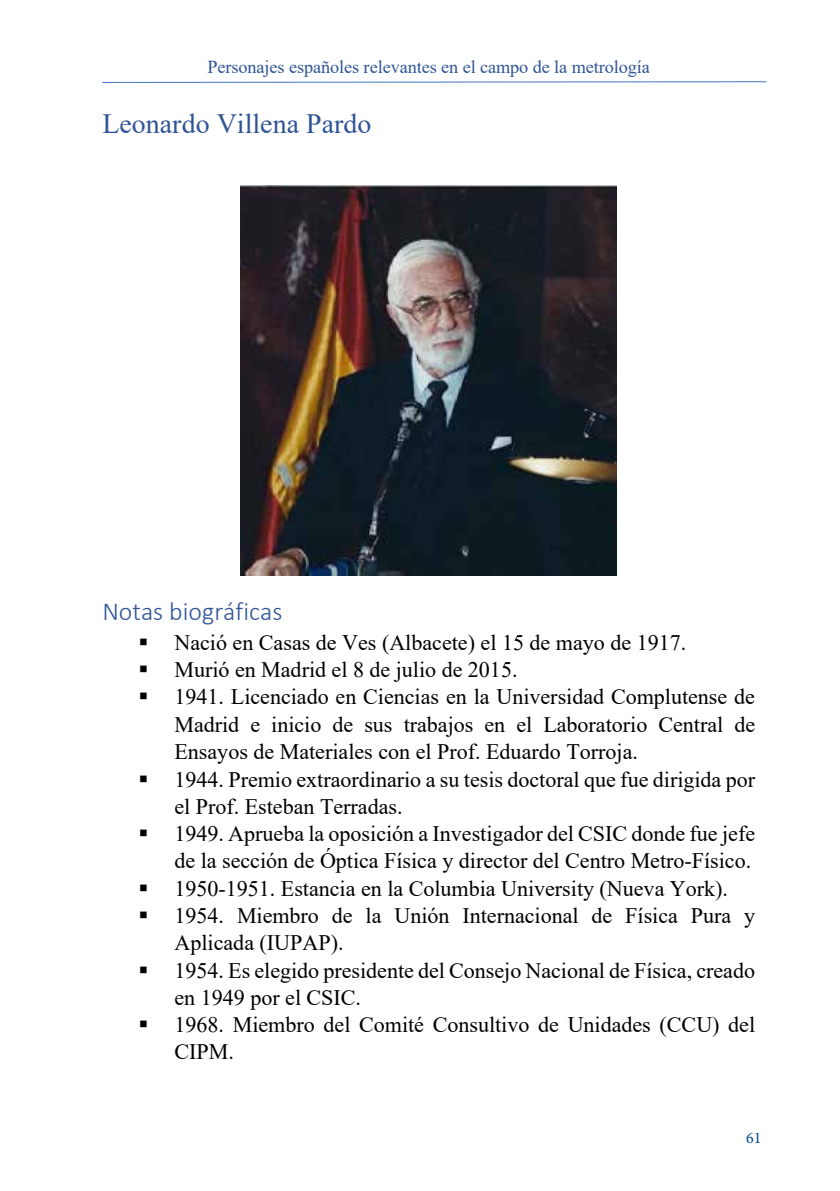
<style>
.page{position:relative;width:840px;height:1191px;background:#fff}
.page>*{position:absolute;margin:0;border:0;box-sizing:border-box;transform-origin:0 0}
.t1{font:27.8px "Times New Roman";color:#2f5496}
.t2{font:300 26px "Calibri";color:#2f5496}
.t3{font:22px/27.4px "Times New Roman";color:#000}
.t4{font:18.2px "Times New Roman";letter-spacing:-.005em;color:#2f5496}
.t5{font:16px "Minion Pro";color:#004994}
</style>
<div class="page">
<svg style="left:102px;top:81px;width:665px;height:2px"></svg>
<img style="left:240px;top:185px;width:376px;height:391px">
<p class="t4" style="left:207px;top:55px;width:443px">Personajes españoles relevantes en el campo de la metrología</p>
<p class="t1" style="left:102px;top:104px;width:270px">Leonardo Villena Pardo</p>
<p class="t2" style="left:102px;top:595px;width:181px">Notas biográficas</p>
<p class="t3" style="left:138px;top:628px;width:549px">▪ Nació en Casas de Ves (Albacete) el 15 de mayo de 1917.</p>
<p class="t3" style="left:138px;top:655px;width:380px">▪ Murió en Madrid el 8 de julio de 2015.</p>
<p class="t3" style="left:174px;top:682px;width:582px;text-align:justify;text-indent:-36px">▪ 1941. Licenciado en Ciencias en la Universidad Complutense de Madrid e inicio de sus trabajos en el Laboratorio Central de Ensayos de Materiales con el Prof. Eduardo Torroja.</p>
<p class="t3" style="left:174px;top:764px;width:582px;text-indent:-36px">▪ 1944. Premio extraordinario a su tesis doctoral que fue dirigida por el Prof. Esteban Terradas.</p>
<p class="t3" style="left:138px;top:819px;width:618px;text-align:right">▪ 1949. Aprueba la oposición a Investigador del CSIC donde fue jefe de la sección de Óptica Física y director del Centro Metro-Físico.</p>
<p class="t3" style="left:138px;top:873px;width:590px">▪ 1950-1951. Estancia en la Columbia University (Nueva York).</p>
<p class="t3" style="left:174px;top:901px;width:582px;text-indent:-36px">▪ 1954. Miembro de la Unión Internacional de Física Pura y<br>Aplicada (IUPAP).</p>
<p class="t3" style="left:174px;top:955px;width:581px;text-indent:-36px">▪ 1954. Es elegido presidente del Consejo Nacional de Física, creado en 1949 por el CSIC.</p>
<p class="t3" style="left:174px;top:1010px;width:582px;line-height:26.8px;text-indent:-36px">▪ 1968. Miembro del Comité Consultivo de Unidades (CCU) del<br>CIPM.</p>
<p class="t5" style="left:745px;top:1128px;width:17px">61</p>
</div>
